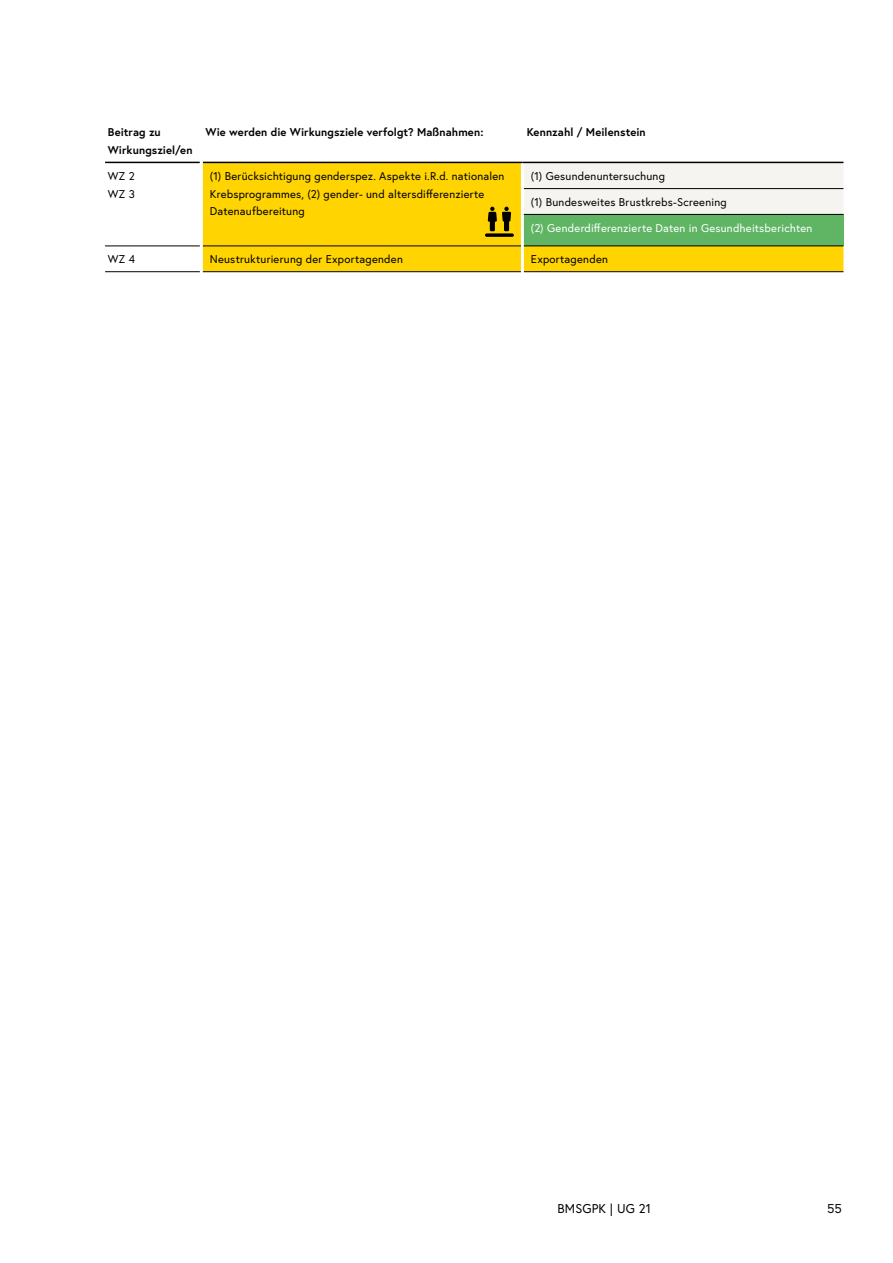
<style>
.page{position:relative;width:893px;height:1263px;background:#fff}
.page>*{position:absolute;margin:0;border:0;box-sizing:border-box;transform-origin:0 0}
.t1{font:12.75px "Europa Austria";letter-spacing:.01em;color:#000}
.td_überwiegend_erreicht{font:11.25px/17.5px "Europa Austria";letter-spacing:.02em;color:#000}
.t2{font:700 11.25px/17.5px "Europa Austria";letter-spacing:.01em;color:#000}
.td_überplanmäßig_erreicht{font:11.25px "Europa Austria";letter-spacing:.015em;color:#fff}
.td_Tabellentext{font:11.25px/17.5px "Europa Austria";color:#000}
</style>
<div class="page">
<div style="left:203px;top:163px;width:640px;height:108px;background:#ffd400"></div>
<div style="left:524px;top:163px;width:319px;height:51px;background:#f6f4f0"></div>
<div style="left:522px;top:214px;width:321px;height:32px;background:#5fb564"></div>
<hr style="left:521px;top:163px;width:3px;height:26px;background:#fff">
<hr style="left:521px;top:189px;width:3px;height:25px;background:#fff">
<hr style="left:521px;top:214px;width:3px;height:32px;background:#fff">
<hr style="left:521px;top:246px;width:3px;height:26px;background:#fff">
<hr style="left:524px;top:188px;width:319px;height:1px;background:#000">
<hr style="left:524px;top:214px;width:319px;height:1px;background:#000">
<hr style="left:203px;top:246px;width:318px;height:1px;background:#000">
<hr style="left:524px;top:246px;width:319px;height:1px;background:#000">
<hr style="left:105px;top:271px;width:95px;height:1px;background:#000">
<hr style="left:203px;top:271px;width:318px;height:1px;background:#000">
<hr style="left:524px;top:271px;width:319px;height:1px;background:#000">
<hr style="left:105px;top:162px;width:95px;height:1px;background:#000">
<hr style="left:203px;top:162px;width:319px;height:1px;background:#000">
<hr style="left:522px;top:162px;width:321px;height:1px;background:#000">
<hr style="left:105px;top:246px;width:95px;height:1px;background:#000">
<svg style="left:485px;top:233px;width:29px;height:4px"></svg>
<svg style="left:488px;top:207px;width:23px;height:24px"></svg>
<p class="t2" style="left:108px;top:123px;width:86px">Beitrag zu<br>Wirkungsziel/en</p>
<p class="t2" style="left:206px;top:123px;width:279px">Wie werden die Wirkungsziele verfolgt? Maßnahmen:</p>
<p class="t2" style="left:527px;top:123px;width:121px">Kennzahl / Meilenstein</p>
<p class="td_Tabellentext" style="left:108px;top:167px;width:29px">WZ 2<br>WZ 3</p>
<p class="td_überwiegend_erreicht" style="left:210px;top:167px;width:296px">(1) Berücksichtigung genderspez. Aspekte i.R.d. nationalen<br>Krebsprogrammes, (2) gender- und altersdifferenzierte<br>Datenaufbereitung</p>
<p class="td_überwiegend_erreicht" style="left:531px;top:167px;width:136px">(1) Gesundenuntersuchung</p>
<p class="td_überwiegend_erreicht" style="left:531px;top:193px;width:197px">(1) Bundesweites Brustkrebs-Screening</p>
<p class="td_überplanmäßig_erreicht" style="left:531px;top:221px;width:283px">(2) Genderdifferenzierte Daten in Gesundheitsberichten</p>
<p class="td_Tabellentext" style="left:108px;top:250px;width:29px">WZ 4</p>
<p class="td_überwiegend_erreicht" style="left:210px;top:250px;width:195px">Neustrukturierung der Exportagenden</p>
<p class="td_überwiegend_erreicht" style="left:531px;top:250px;width:79px">Exportagenden</p>
<p class="t1" style="left:557px;top:1200px;width:95px">BMSGPK | UG 21</p>
<p class="t1" style="left:827px;top:1200px;width:16px">55</p>
</div>
